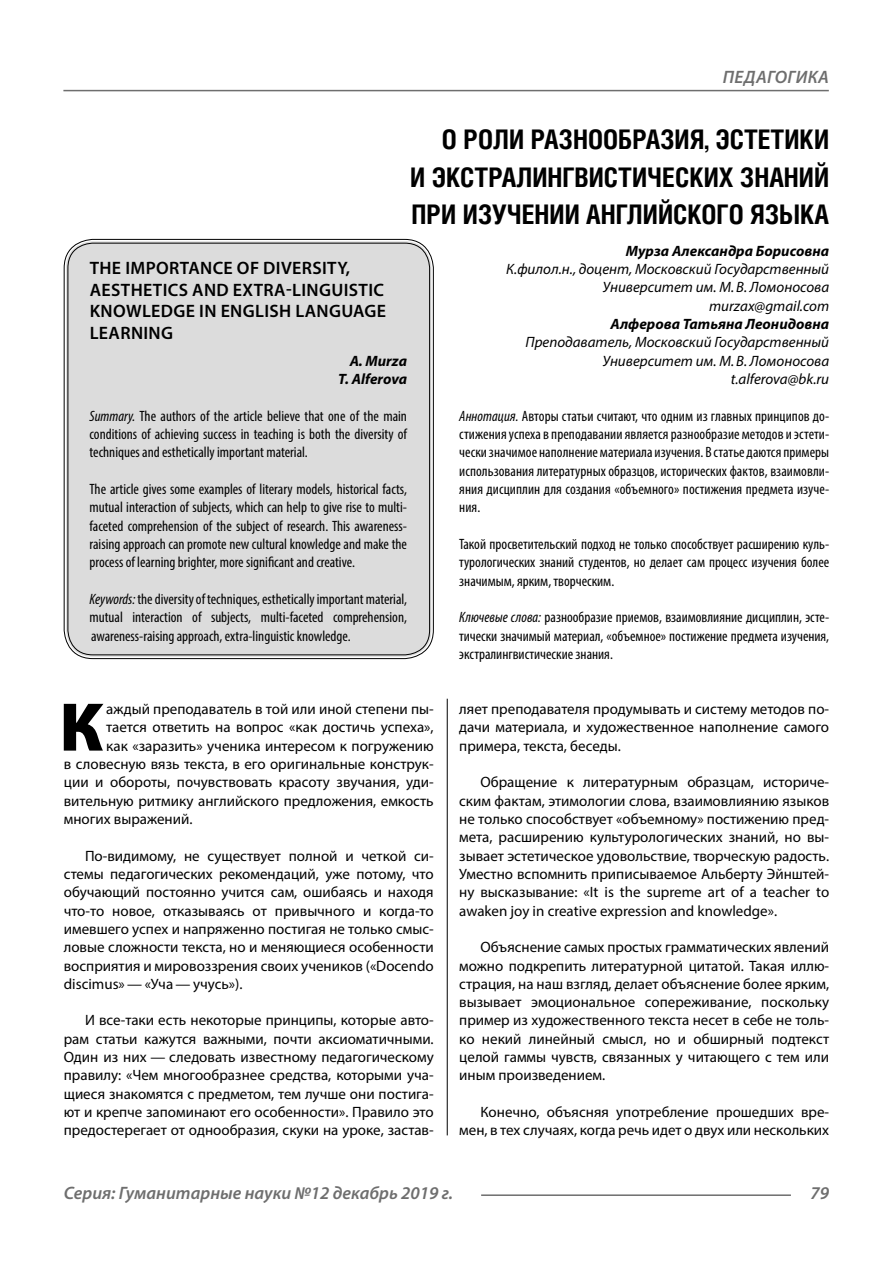
<style>
.page{position:relative;width:893px;height:1263px;background:#fff}
.page>*{position:absolute;margin:0;border:0;box-sizing:border-box;transform-origin:0 0}
.Bukvica{font:900 69.3px "Myriad Pro";color:#000}
.Header{font:700 27px/37.5px "Helios Cond C";color:#000;text-align:justify}
.Header-eng{font:600 18px/21.6px "Myriad Pro";letter-spacing:.02em;color:#000}
.t1{font:italic 600 18px "Myriad Pro";color:#6e6e6e}
.Normal{font:15px/18.3px "Myriad Pro";color:#000;text-align:justify}
.Annotation-rus{font:condensed 15px/18.3px "Myriad Pro";color:#000;text-align:justify}
.Annotation-eng{font:condensed 15px/18.3px "Myriad Pro";color:#000;text-align:justify}
.Bukvica-2{font:15px "Myriad Pro";color:#000}
.Author-doc{font:italic 15px/18.3px "Myriad Pro";color:#000;text-align:right}
.Author{font:italic 700 15px "Myriad Pro";color:#000}
.Author-email{font:italic 15px "Myriad Pro";color:#000}
.Author-eng{font:italic 700 15px "Myriad Pro";color:#000}
.s1{font-style:italic}
</style>
<div class="page">
<hr style="left:447px;top:128px;width:1px;height:1007px;background:#000">
<div style="left:438px;top:677px;width:391px;height:21px;background:#fff"></div>
<div style="left:66px;top:241px;width:365px;height:416px;background:#dcdcdc;border-radius:27px"></div>
<hr style="left:63px;top:90px;width:766px;height:1px;background:#6e6e6e">
<hr style="left:481px;top:1194px;width:310px;height:2px;background:#6e6e6e">
<p class="t1" style="left:723px;top:66px;width:24px">Педагогика</p>
<p class="Header" style="left:410px;top:120px;width:420px;text-indent:32px">О РОЛИ РАЗНООБРАЗИЯ, ЭСТЕТИКИ И ЭКСТРАЛИНГВИСТИЧЕСКИХ ЗНАНИЙ ПРИ ИЗУЧЕНИИ АНГЛИЙСКОГО ЯЗЫКА</p>
<p class="Author" style="left:626px;top:241px;width:205px">Мурза Александра Борисовна</p>
<p class="Author-doc" style="left:506px;top:260px;width:324px">К.филол.н., доцент, Московский Государственный<br>Университет им. М.В. Ломоносова</p>
<p class="Author-email" style="left:709px;top:296px;width:122px">murzax@gmail.com</p>
<p class="Author" style="left:610px;top:314px;width:220px">Алферова Татьяна Леонидовна</p>
<p class="Author-doc" style="left:525px;top:333px;width:305px">Преподаватель, Московский Государственный<br>Университет им. М.В. Ломоносова</p>
<p class="Author-email" style="left:731px;top:370px;width:100px">t.alferova@bk.ru</p>
<p class="Annotation-rus" style="left:459px;top:406px;width:371px"><span class="s1">Аннотация.</span> Авторы статьи считают, что одним из главных принципов до&shy;стижения успеха в преподавании является разнообразие методов и эстети&shy;чески значимое наполнение материала изучения. В статье даются примеры использования литературных образцов, исторических фактов, взаимовли&shy;яния дисциплин для создания «объемного» постижения предмета изуче&shy;ния.</p>
<p class="Annotation-rus" style="left:459px;top:535px;width:371px">Такой просветительский подход не только способствует расширению куль&shy;турологических знаний студентов, но делает сам процесс изучения более значимым, ярким, творческим.</p>
<p class="Annotation-rus" style="left:459px;top:608px;width:371px"><span class="s1">Ключевые слова:</span> разнообразие приемов, взаимовлияние дисциплин, эсте&shy;тически значимый материал, «объемное» постижение предмета изучения, экстралингвистические знания.</p>
<p class="Header-eng" style="left:90px;top:257px;width:298px">THE IMPORTANCE OF DIVERSITY,<br>AESTHETICS AND EXTRA-LINGUISTIC<br>KNOWLEDGE IN ENGLISH LANGUAGE<br>LEARNING</p>
<p class="Author-eng" style="left:350px;top:351px;width:59px">A. Murza</p>
<p class="Author-eng" style="left:338px;top:369px;width:70px">T. Alferova</p>
<p class="Annotation-eng" style="left:90px;top:406px;width:319px"><span class="s1">Summary.</span> The authors of the article believe that one of the main conditions of achieving success in teaching is both the diversity of techniques and esthetically important material.</p>
<p class="Annotation-eng" style="left:90px;top:480px;width:319px">The article gives some examples of literary models, historical facts, mutual interaction of subjects, which can help to give rise to multi&shy;faceted comprehension of the subject of research. This awareness&shy;raising approach can promote new cultural knowledge and make the process of learning brighter, more significant and creative.</p>
<p class="Annotation-eng" style="left:90px;top:590px;width:319px"><span class="s1">Keywords:</span> the diversity of techniques, esthetically important material, mutual interaction of subjects, multi-faceted comprehension, awareness-raising approach, extra-linguistic knowledge.</p>
<p class="Bukvica" style="left:59px;top:681px;width:45px">К</p>
<p class="Bukvica-2" style="left:106px;top:700px;width:329px">аждый преподаватель в той или иной степени пы-</p>
<p class="Bukvica-2" style="left:106px;top:718px;width:329px">тается ответить на вопрос «как достичь успеха»,</p>
<p class="Bukvica-2" style="left:106px;top:736px;width:329px">как «заразить» ученика интересом к погружению</p>
<p class="Bukvica-2" style="left:64px;top:755px;width:371px">в словесную вязь текста, в его оригинальные конструк-</p>
<p class="Bukvica-2" style="left:64px;top:773px;width:371px">ции и обороты, почувствовать красоту звучания, уди-</p>
<p class="Bukvica-2" style="left:64px;top:791px;width:371px">вительную ритмику английского предложения, емкость</p>
<p class="Bukvica-2" style="left:64px;top:810px;width:129px">многих выражений.</p>
<p class="Normal" style="left:64px;top:846px;width:371px;text-indent:21px">По-видимому, не существует полной и четкой си&shy;стемы педагогических рекомендаций, уже потому, что обучающий постоянно учится сам, ошибаясь и находя что-то новое, отказываясь от привычного и когда-то имевшего успех и напряженно постигая не только смыс&shy;ловые сложности текста, но и меняющиеся особенности восприятия и мировоззрения своих учеников («Docendo discimus» — «Уча — учусь»).</p>
<p class="Normal" style="left:64px;top:1011px;width:371px;text-indent:21px">И все-таки есть некоторые принципы, которые авто&shy;рам статьи кажутся важными, почти аксиоматичными.<br>Один из них — следовать известному педагогическому правилу: «Чем многообразнее средства, которыми уча&shy;щиеся знакомятся с предметом, тем лучше они постига&shy;ют и крепче запоминают его особенности». Правило это предостерегает от однообразия, скуки на уроке, застав-</p>
<p class="Normal" style="left:459px;top:699px;width:371px">ляет преподавателя продумывать и систему методов по&shy;дачи материала, и художественное наполнение самого примера, текста, беседы.</p>
<p class="Normal" style="left:459px;top:773px;width:371px;text-indent:21px">Обращение к литературным образцам, историче&shy;ским фактам, этимологии слова, взаимовлиянию языков не только способствует «объемному» постижению пред&shy;мета, расширению культурологических знаний, но вы&shy;зывает эстетическое удовольствие, творческую радость.<br>Уместно вспомнить приписываемое Альберту Эйнштей&shy;ну высказывание: «It is the supreme art of a teacher to awaken joy in creative expression and knowledge».</p>
<p class="Normal" style="left:459px;top:938px;width:371px;text-indent:21px">Объяснение самых простых грамматических явлений можно подкрепить литературной цитатой. Такая иллю&shy;страция, на наш взгляд, делает объяснение более ярким, вызывает эмоциональное сопереживание, поскольку пример из художественного текста несет в себе не толь&shy;ко некий линейный смысл, но и обширный подтекст целой гаммы чувств, связанных у читающего с тем или иным произведением.</p>
<p class="Normal" style="left:459px;top:1103px;width:371px;text-align:right">Конечно, объясняя употребление прошедших вре&shy;мен, в тех случаях, когда речь идет о двух или нескольких</p>
<p class="t1" style="left:64px;top:1182px;width:391px">Серия: Гуманитарные науки №12 декабрь 2019 г.</p>
<p class="t1" style="left:810px;top:1182px;width:20px">79</p>
</div>
